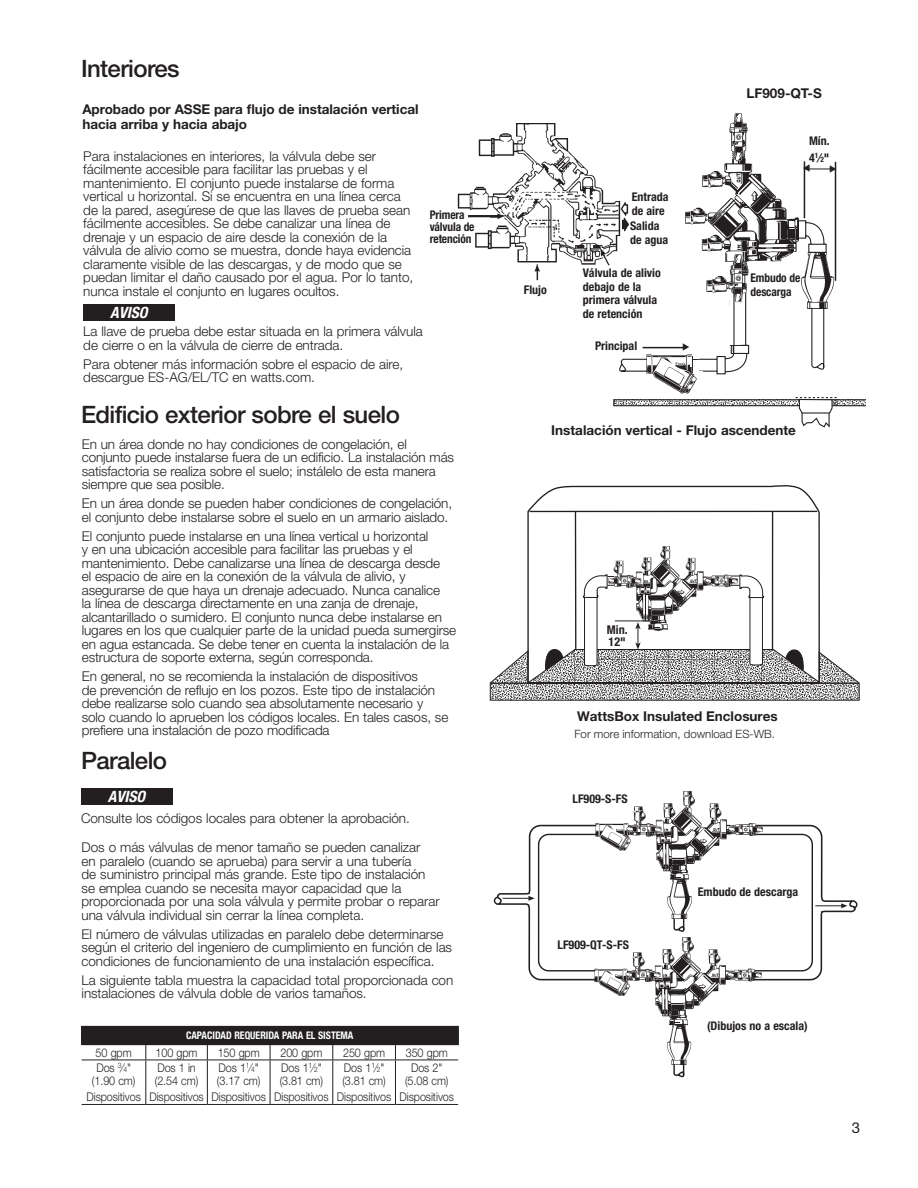
<style>
.page{position:relative;width:918px;height:1188px;background:#fff}
.page>*{position:absolute;margin:0;border:0;box-sizing:border-box;transform-origin:0 0}
.t1{font:500 24px "Helvetica Neue LT Std";letter-spacing:-.025em;color:#231f20}
.t2{font:italic 700 condensed 15.6px "Helvetica Neue LT Std";color:#fff}
.t3{font:15px "Helvetica Neue LT Std";color:#231f20}
.t4{font:300 13.5px/13.5px "Helvetica Neue LT Std";letter-spacing:-.005em;color:#231f20}
.t5{font:700 13.5px/15px "Helvetica Neue LT Std";color:#231f20}
.t6{font:700 condensed 12.15px/12.1px "Helvetica Neue LT Std";color:#231f20}
.t7{font:300 12px/13.5px "Helvetica Neue LT Std";letter-spacing:-.01em;color:#231f20;scale:.9 1}
.t8{font:700 condensed 12px/13.5px "Helvetica Neue LT Std";color:#231f20}
.t9{font:700 condensed 12px/12px "Helvetica Neue LT Std";color:#231f20;scale:.95 1}
.t10{font:300 11.55px "Helvetica Neue LT Std";color:#231f20}
.t11{font:700 condensed 10.5px "Helvetica Neue LT Std";color:#fff;scale:.95 1}
.s1{font-size:7.5px}
</style>
<div class="page">
<div style="left:83px;top:304px;width:91px;height:17px;background:#231f20"></div>
<img style="left:458px;top:123px;width:170px;height:157px">
<hr style="left:468px;top:215px;width:31px;height:2px;background:#231f20">
<img style="left:685px;top:114px;width:114px;height:106px">
<img style="left:827px;top:253px;width:10px;height:55px">
<svg style="left:613px;top:397px;width:252px;height:31px"></svg>
<img style="left:653px;top:375px;width:44px;height:19px">
<hr style="left:804px;top:161px;width:1px;height:57px;background:#231f20">
<hr style="left:835px;top:162px;width:1px;height:119px;background:#231f20">
<hr style="left:805px;top:169px;width:30px;height:1px;background:#231f20">
<svg style="left:527px;top:485px;width:293px;height:89px"></svg>
<hr style="left:529px;top:511px;width:288px;height:1px;background:#231f20">
<svg style="left:490px;top:574px;width:370px;height:127px"></svg>
<div style="left:81px;top:788px;width:91px;height:17px;background:#231f20"></div>
<div style="left:82px;top:1026px;width:376px;height:19px;background:#231f20"></div>
<hr style="left:395px;top:1026px;width:64px;height:1px;background:#231f20">
<svg style="left:145px;top:1045px;width:1px;height:15px"></svg>
<svg style="left:207px;top:1045px;width:1px;height:15px"></svg>
<svg style="left:270px;top:1045px;width:1px;height:15px"></svg>
<svg style="left:332px;top:1045px;width:1px;height:15px"></svg>
<hr style="left:395px;top:1044px;width:64px;height:1px;background:#231f20">
<svg style="left:395px;top:1045px;width:1px;height:15px"></svg>
<hr style="left:82px;top:1060px;width:64px;height:1px;background:#231f20">
<hr style="left:146px;top:1060px;width:61px;height:1px;background:#231f20">
<hr style="left:207px;top:1060px;width:63px;height:1px;background:#231f20">
<hr style="left:270px;top:1060px;width:63px;height:1px;background:#231f20">
<hr style="left:333px;top:1060px;width:62px;height:1px;background:#231f20">
<hr style="left:395px;top:1060px;width:63px;height:1px;background:#231f20">
<hr style="left:82px;top:1104px;width:64px;height:1px;background:#231f20">
<hr style="left:146px;top:1104px;width:61px;height:1px;background:#231f20">
<hr style="left:207px;top:1104px;width:63px;height:1px;background:#231f20">
<hr style="left:270px;top:1104px;width:63px;height:1px;background:#231f20">
<hr style="left:333px;top:1104px;width:62px;height:1px;background:#231f20">
<svg style="left:458px;top:1027px;width:1px;height:17px"></svg>
<hr style="left:145px;top:1060px;width:1px;height:44px;background:#231f20">
<hr style="left:207px;top:1060px;width:1px;height:44px;background:#231f20">
<hr style="left:270px;top:1060px;width:1px;height:44px;background:#231f20">
<hr style="left:332px;top:1060px;width:1px;height:44px;background:#231f20">
<hr style="left:395px;top:1060px;width:1px;height:44px;background:#231f20">
<hr style="left:395px;top:1104px;width:63px;height:1px;background:#231f20">
<img style="left:596px;top:792px;width:160px;height:32px">
<img style="left:595px;top:981px;width:157px;height:37px">
<img style="left:667px;top:1026px;width:25px;height:39px">
<svg style="left:673px;top:1063px;width:12px;height:15px"></svg>
<svg style="left:493px;top:824px;width:365px;height:157px"></svg>
<svg style="left:669px;top:1018px;width:19px;height:8px"></svg>
<svg style="left:616px;top:220px;width:211px;height:155px"></svg>
<svg style="left:830px;top:165px;width:5px;height:7px"></svg>
<svg style="left:803px;top:165px;width:7px;height:7px"></svg>
<h2 class="t1" style="left:81px;top:54px;width:100px">Interiores</h2>
<h3 class="t5" style="left:82px;top:101px;width:338px">Aprobado por ASSE para flujo de instalación vertical hacia arriba y hacia abajo</h3>
<p class="t4" style="left:83px;top:149px;width:331px">Para instalaciones en interiores, la válvula debe ser fácilmente accesible para facilitar las pruebas y el mantenimiento. El conjunto puede instalarse de forma vertical u horizontal. Si se encuentra en una línea cerca de la pared, asegúrese de que las llaves de prueba sean fácilmente accesibles. Se debe canalizar una línea de drenaje y un espacio de aire desde la conexión de la válvula de alivio como se muestra, donde haya evidencia claramente visible de las descargas, y de modo que se puedan limitar el daño causado por el agua. Por lo tanto, nunca instale el conjunto en lugares ocultos.</p>
<p class="t2" style="left:110px;top:303px;width:39px">AVISO</p>
<p class="t4" style="left:83px;top:324px;width:341px">La llave de prueba debe estar situada en la primera válvula de cierre o en la válvula de cierre de entrada.</p>
<p class="t4" style="left:83px;top:357px;width:321px">Para obtener más información sobre el espacio de aire, descargue ES-AG/EL/TC en watts.com.</p>
<p class="t9" style="left:430px;top:208px;width:49px">Primera válvula de retención</p>
<h2 class="t1" style="left:81px;top:400px;width:320px">Edificio exterior sobre el suelo</h2>
<p class="t4" style="left:82px;top:437px;width:374px">En un área donde no hay condiciones de congelación, el conjunto puede instalarse fuera de un edificio. La instalación más satisfactoria se realiza sobre el suelo; instálelo de esta manera siempre que sea posible.</p>
<p class="t4" style="left:82px;top:496px;width:372px">En un área donde se pueden haber condiciones de congelación, el conjunto debe instalarse sobre el suelo en un armario aislado.</p>
<p class="t4" style="left:82px;top:529px;width:376px">El conjunto puede instalarse en una línea vertical u horizontal<br>y en una ubicación accesible para facilitar las pruebas y el mantenimiento. Debe canalizarse una línea de descarga desde<br>el espacio de aire en la conexión de la válvula de alivio, y asegurarse de que haya un drenaje adecuado. Nunca canalice<br>la línea de descarga directamente en una zanja de drenaje, alcantarillado o sumidero. El conjunto nunca debe instalarse en lugares en los que cualquier parte de la unidad pueda sumergirse en agua estancada. Se debe tener en cuenta la instalación de la estructura de soporte externa, según corresponda.</p>
<p class="t4" style="left:82px;top:669px;width:368px">En general, no se recomienda la instalación de dispositivos<br>de prevención de reflujo en los pozos. Este tipo de instalación debe realizarse solo cuando sea absolutamente necesario y solo cuando lo aprueben los códigos locales. En tales casos, se prefiere una instalación de pozo modificada</p>
<h2 class="t1" style="left:81px;top:746px;width:88px">Paralelo</h2>
<p class="t2" style="left:108px;top:787px;width:39px">AVISO</p>
<p class="t4" style="left:81px;top:811px;width:330px">Consulte los códigos locales para obtener la aprobación.</p>
<p class="t4" style="left:82px;top:841px;width:360px">Dos o más válvulas de menor tamaño se pueden canalizar<br>en paralelo (cuando se aprueba) para servir a una tubería<br>de suministro principal más grande. Este tipo de instalación se emplea cuando se necesita mayor capacidad que la proporcionada por una sola válvula y permite probar o reparar una válvula individual sin cerrar la línea completa.</p>
<p class="t4" style="left:82px;top:927px;width:372px">El número de válvulas utilizadas en paralelo debe determinarse según el criterio del ingeniero de cumplimiento en función de las condiciones de funcionamiento de una instalación específica.</p>
<p class="t4" style="left:82px;top:973px;width:373px">La siguiente tabla muestra la capacidad total proporcionada con instalaciones de válvula doble de varios tamaños.</p>
<p class="t11" style="left:186px;top:1029px;width:178px">CAPACIDAD REQUERIDA PARA EL SISTEMA</p>
<p class="t7" style="left:96px;top:1045px;width:42px">50 gpm</p>
<p class="t7" style="left:156px;top:1045px;width:48px">100 gpm</p>
<p class="t7" style="left:218px;top:1045px;width:48px">150 gpm</p>
<p class="t7" style="left:280px;top:1045px;width:48px">200 gpm</p>
<p class="t7" style="left:343px;top:1045px;width:48px">250 gpm</p>
<p class="t7" style="left:406px;top:1045px;width:48px">350 gpm</p>
<p class="t7" style="left:92px;top:1061px;width:50px;text-align:center">Dos <sup>3</sup>⁄<span class="s1">4</span>" (1.90 cm)</p>
<p class="t7" style="left:86px;top:1090px;width:62px">Dispositivos</p>
<p class="t7" style="left:217px;top:1061px;width:50px">Dos 1<sup>1</sup>⁄<span class="s1">4</span>" (3.17 cm)</p>
<p class="t7" style="left:211px;top:1090px;width:62px">Dispositivos</p>
<p class="t7" style="left:280px;top:1061px;width:50px">Dos 1<sup>1</sup>⁄<span class="s1">2</span>" (3.81 cm)</p>
<p class="t7" style="left:274px;top:1090px;width:62px">Dispositivos</p>
<p class="t7" style="left:342px;top:1061px;width:50px">Dos 1<sup>1</sup>⁄<span class="s1">2</span>" (3.81 cm)</p>
<p class="t7" style="left:337px;top:1090px;width:62px">Dispositivos</p>
<p class="t7" style="left:155px;top:1061px;width:50px">Dos 1 in (2.54 cm)</p>
<p class="t7" style="left:149px;top:1090px;width:62px">Dispositivos</p>
<p class="t7" style="left:405px;top:1061px;width:50px;text-align:center">Dos 2" (5.08 cm)</p>
<p class="t7" style="left:400px;top:1090px;width:62px">Dispositivos</p>
<p class="t5" style="left:746px;top:86px;width:77px">LF909-QT-S</p>
<p class="t8" style="left:524px;top:283px;width:25px">Flujo</p>
<p class="t8" style="left:632px;top:190px;width:38px">Entrada de aire</p>
<p class="t8" style="left:630px;top:219px;width:40px">Salida de agua</p>
<p class="t8" style="left:583px;top:266px;width:80px">Válvula de alivio debajo de la primera válvula de retención</p>
<p class="t8" style="left:595px;top:339px;width:44px">Principal</p>
<p class="t8" style="left:809px;top:132px;width:22px;line-height:16.8px">Mín.<br>4<sup>1</sup>⁄<span class="s1">2</span>"</p>
<p class="t9" style="left:751px;top:271px;width:54px;line-height:13.5px">Embudo de descarga</p>
<p class="t5" style="left:551px;top:422px;width:246px">Instalación vertical - Flujo ascendente</p>
<p class="t6" style="left:607px;top:624px;width:22px">Min.<br>12"</p>
<p class="t5" style="left:577px;top:708px;width:202px">WattsBox Insulated Enclosures</p>
<p class="t10" style="left:574px;top:727px;width:202px">For more information, download ES-WB.</p>
<p class="t8" style="left:572px;top:791px;width:57px">LF909-S-FS</p>
<p class="t8" style="left:557px;top:938px;width:73px">LF909-QT-S-FS</p>
<p class="t8" style="left:698px;top:885px;width:102px">Embudo de descarga</p>
<p class="t8" style="left:707px;top:1019px;width:102px">(Dibujos no a escala)</p>
<p class="t3" style="left:852px;top:1119px;width:10px">3</p>
</div>
